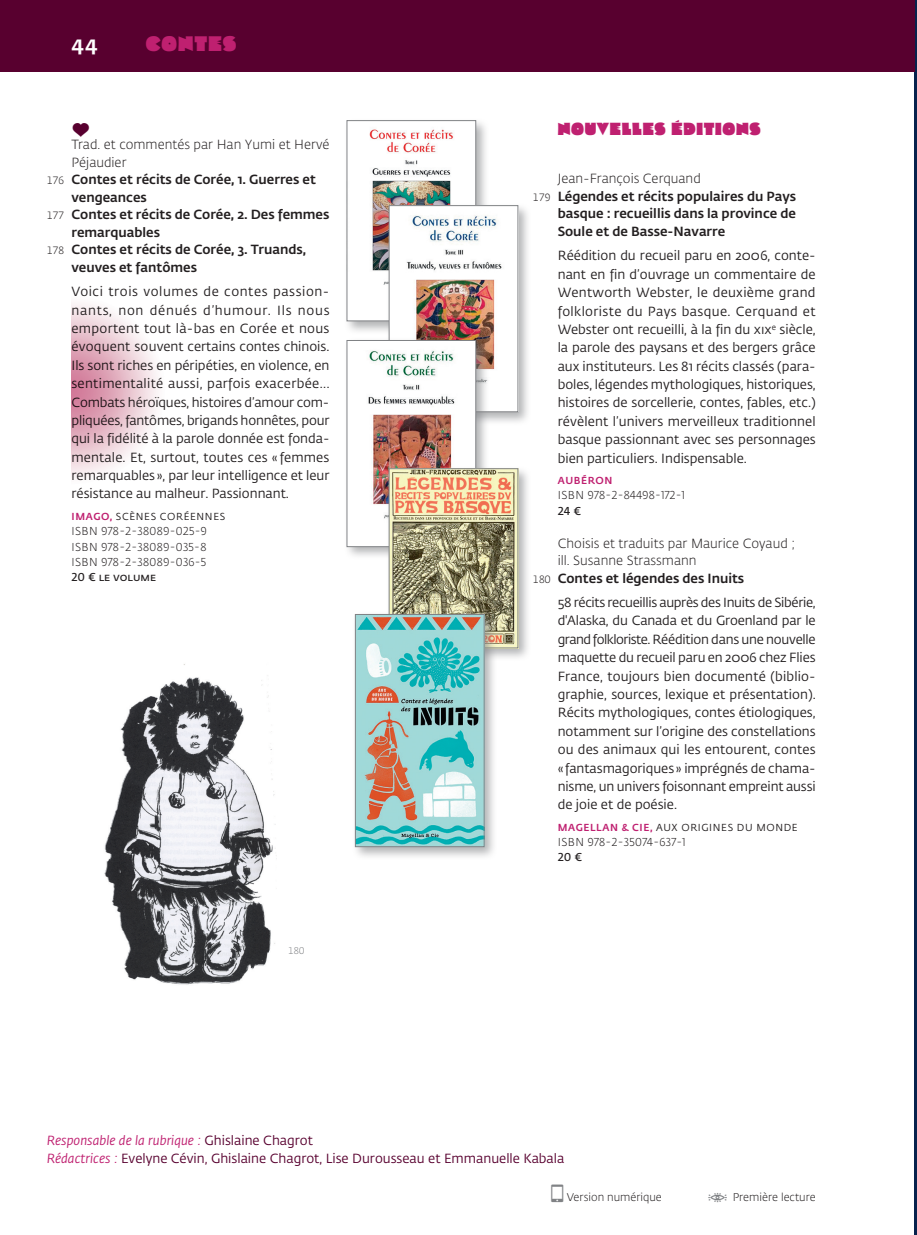
<style>
.page{position:relative;width:917px;height:1235px;background:#fff}
.page>*{position:absolute;margin:0;border:0;box-sizing:border-box;transform-origin:0 0}
.t1{font:21px "Cooter Deuce";letter-spacing:.05em;color:#bf2070}
.t2{font:500 21px "Fedra Sans Pro";color:#fff}
.t3{font:17.5px "Cooter Deuce";letter-spacing:.04em;color:#bf2070}
.t4{font:14px "RLPE";color:#58002f}
.t5{font:13.12px/18.4px "Fedra Sans Pro";color:#231f20;text-align:justify}
.t6{font:500 13.12px "Fedra Sans Pro";color:#231f20}
.t7{font:300 13.12px "Fedra Sans Pro";color:#231f20}
.t8{font:13.12px/18.7px "Fedra Sans Pro";color:#58002f}
.t9{font:300 11.38px/15.2px "Fedra Sans Pro";letter-spacing:.035em;color:#231f20;text-align:justify}
.t10{font:600 11.38px "Fedra Sans Pro";color:#231f20}
.t11{font:300 11.2px "Fedra Sans Pro";color:#231f20}
.t12{font:10.15px "Fedra Sans Pro";letter-spacing:.06em;color:#231f20}
.t13{font:500 10.15px "Fedra Sans Pro";letter-spacing:.06em;color:#bf2070}
.t14{font:300 9.62px "Fedra Sans Pro";color:#808285}
.s1{font-weight:300;font-size:10.5px}
.s2{font-weight:500;color:#bf2070}
.s3{font-style:italic;color:#bf2070}
</style>
<div class="page">
<div style="left:343px;top:117px;width:147px;height:217px;background:#808285;opacity:.6"></div>
<img style="left:349px;top:122px;width:125px;height:197px">
<div style="left:347px;top:120px;width:129px;height:201px;border:1px solid #808285"></div>
<div style="left:386px;top:202px;width:146px;height:223px;background:#808285;opacity:.6"></div>
<img style="left:391px;top:207px;width:125px;height:203px">
<div style="left:389px;top:205px;width:129px;height:207px;border:1px solid #808285"></div>
<div style="left:343px;top:337px;width:147px;height:223px;background:#808285;opacity:.6"></div>
<img style="left:349px;top:342px;width:125px;height:202px">
<div style="left:347px;top:340px;width:129px;height:206px;border:1px solid #808285"></div>
<div style="left:386px;top:465px;width:146px;height:197px;background:#808285;opacity:.6"></div>
<img style="left:391px;top:470px;width:125px;height:176px">
<div style="left:389px;top:468px;width:129px;height:180px;border:1px solid #808285"></div>
<div style="left:352px;top:611px;width:146px;height:249px;background:#808285;opacity:.6"></div>
<img style="left:357px;top:616px;width:125px;height:228px">
<div style="left:355px;top:614px;width:129px;height:232px;border:1px solid #808285"></div>
<hr style="left:915px;top:0;width:2px;height:1234px;background:#07224d">
<div style="left:0;top:0;width:915px;height:71px;background:#58002f"></div>
<img style="left:104px;top:664px;width:173px;height:321px">
<h1 class="t2" style="left:71px;top:27px;width:28px">44</h1>
<h1 class="t1" style="left:146px;top:32px;width:92px">CONTES</h1>
<p class="t4" style="left:71px;top:122px;width:20px">a</p>
<p class="t7" style="left:71px;top:136px;width:259px">Trad. et commentés par Han Yumi et Hervé</p>
<p class="t7" style="left:71px;top:153px;width:57px">Péjaudier</p>
<p class="t6" style="left:47px;top:169px;width:271px"><span class="s1">176</span> Contes et récits de Corée, 1. Guerres et</p>
<p class="t6" style="left:71px;top:187px;width:77px">vengeances</p>
<p class="t6" style="left:47px;top:204px;width:284px"><span class="s1">177</span> Contes et récits de Corée, 2. Des femmes</p>
<p class="t6" style="left:71px;top:222px;width:90px">remarquables</p>
<p class="t6" style="left:47px;top:239px;width:261px"><span class="s1">178</span> Contes et récits de Corée, 3. Truands,</p>
<p class="t6" style="left:71px;top:257px;width:127px">veuves et fantômes</p>
<p class="t5" style="left:71px;top:282px;width:260px">Voici trois volumes de contes passion&shy;nants, non dénués d’humour. Ils nous emportent tout là-bas en Corée et nous évoquent souvent certains contes chinois.<br>Ils sont riches en péripéties, en violence, en sentimentalité aussi, parfois exacerbée… Combats héroïques, histoires d’amour com&shy;pliquées, fantômes, brigands honnêtes, pour qui la fidélité à la parole donnée est fonda&shy;mentale. Et, surtout, toutes ces « femmes remarquables », par leur intelligence et leur résistance au malheur. Passionnant.</p>
<p class="t12" style="left:72px;top:509px;width:155px"><span class="s2">IMAGO,</span> SCÈNES CORÉENNES</p>
<p class="t9" style="left:72px;top:523px;width:137px">ISBN 978-2-38089-025-9<br>ISBN 978-2-38089-035-8<br>ISBN 978-2-38089-036-5</p>
<p class="t10" style="left:71px;top:569px;width:86px">20 € le volume</p>
<p class="t14" style="left:288px;top:943px;width:18px">180</p>
<h2 class="t3" style="left:558px;top:119px;width:204px">NOUVELLES ÉDITIONS</h2>
<p class="t7" style="left:558px;top:170px;width:145px">Jean-François Cerquand</p>
<p class="t6" style="left:533px;top:186px;width:265px"><span class="s1">179</span> Légendes et récits populaires du Pays</p>
<p class="t6" style="left:558px;top:204px;width:240px">basque : recueillis dans la province de</p>
<p class="t6" style="left:558px;top:221px;width:169px">Soule et de Basse-Navarre</p>
<p class="t5" style="left:558px;top:246px;width:260px">Réédition du recueil paru en 2006, conte&shy;nant en fin d’ouvrage un commentaire de Wentworth Webster, le deuxième grand folkloriste du Pays basque. Cerquand et Webster ont recueilli, à la fin du xix<sup>e</sup> siècle, la parole des paysans et des bergers grâce aux instituteurs. Les 81 récits classés (para&shy;boles, légendes mythologiques, historiques, histoires de sorcellerie, contes, fables, etc.) révèlent l’univers merveilleux traditionnel basque passionnant avec ses personnages bien particuliers. Indispensable.</p>
<p class="t13" style="left:558px;top:472px;width:56px">AUBÉRON</p>
<p class="t9" style="left:558px;top:487px;width:129px">ISBN 978-2-84498-172-1</p>
<p class="t10" style="left:558px;top:502px;width:25px">24 €</p>
<p class="t7" style="left:558px;top:534px;width:239px">Choisis et traduits par Maurice Coyaud ;</p>
<p class="t7" style="left:558px;top:551px;width:140px">ill. Susanne Strassmann</p>
<p class="t6" style="left:533px;top:568px;width:213px"><span class="s1">180</span> Contes et légendes des Inuits</p>
<p class="t5" style="left:558px;top:593px;width:260px">58 récits recueillis auprès des Inuits de Sibérie, d'Alaska, du Canada et du Groenland par le grand folkloriste. Réédition dans une nouvelle maquette du recueil paru en 2006 chez Flies France, toujours bien documenté (biblio&shy;graphie, sources, lexique et présentation).<br>Récits mythologiques, contes étiologiques, notamment sur l’origine des constellations ou des animaux qui les entourent, contes « fantasmagoriques » imprégnés de chama&shy;nisme, un univers foisonnant empreint aussi de joie et de poésie.</p>
<p class="t12" style="left:558px;top:820px;width:242px"><span class="s2">MAGELLAN &amp; CIE,</span> AUX ORIGINES DU MONDE</p>
<p class="t9" style="left:558px;top:834px;width:129px">ISBN 978-2-35074-637-1</p>
<p class="t10" style="left:558px;top:849px;width:26px">20 €</p>
<p class="t8" style="left:47px;top:1130px;width:519px"><span class="s3">Responsable de la rubrique :</span> Ghislaine Chagrot<br><span class="s3">Rédactrices :</span> Evelyne Cévin, Ghislaine Chagrot, Lise Durousseau et Emmanuelle Kabala</p>
<p class="t11" style="left:567px;top:1189px;width:97px">Version numérique</p>
<p class="t11" style="left:733px;top:1189px;width:85px">Première lecture</p>
</div>
